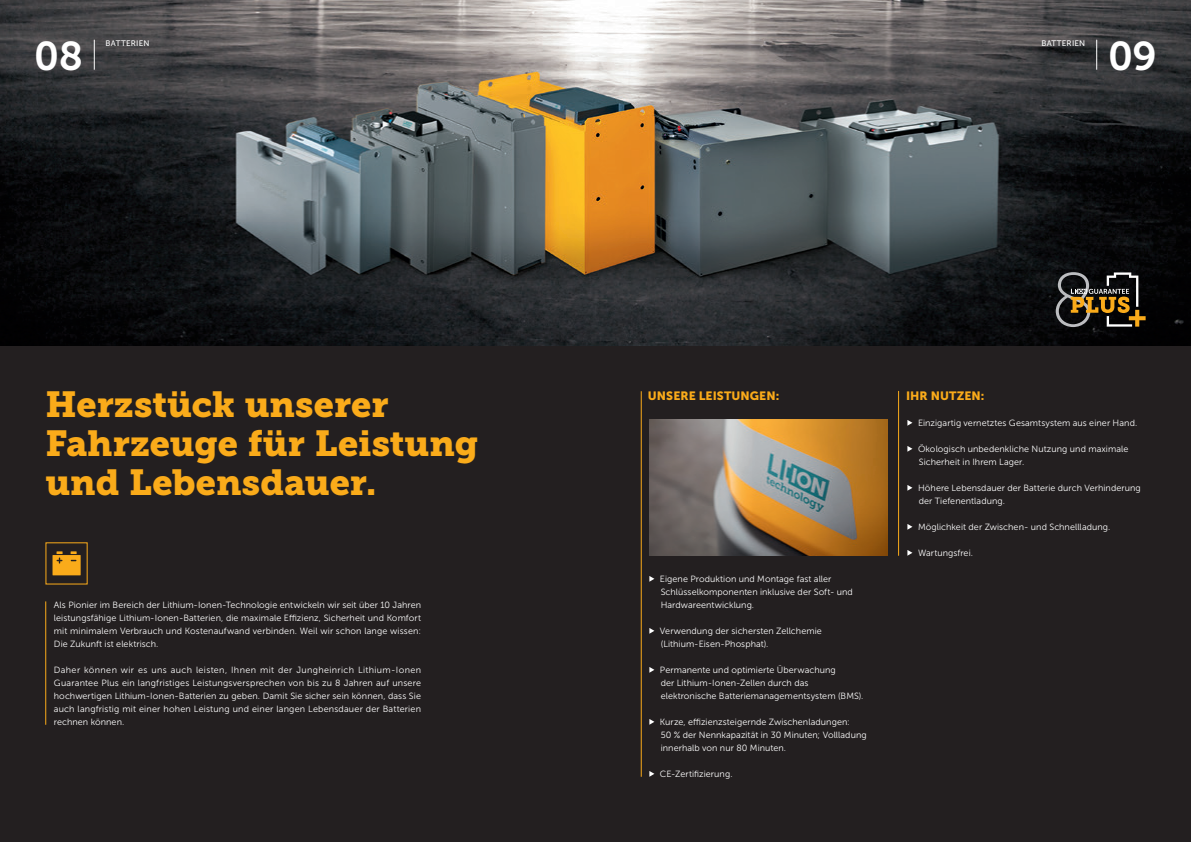
<style>
.page{position:relative;width:1191px;height:842px;background:#231f20}
.page>*{position:absolute;margin:0;border:0;box-sizing:border-box;transform-origin:0 0}
.t1{font:40px "Museo JH Slab 700";color:#fff}
.t2{font:36px/39px "Museo JH Slab 900";color:#faab1a}
.t3{font:12px "Museo JH Sans 900";letter-spacing:.005em;color:#faab1a}
.t4{font:9px/13px "Museo JH Sans 300";letter-spacing:.01em;color:#fff}
.t5{font:8px "Museo JH Sans 500";letter-spacing:.03em;color:#fff}
</style>
<div class="page">
<img style="left:0;top:0;width:1191px;height:346px">
<hr style="left:45px;top:601px;width:1px;height:124px;background:#faab1a">
<svg style="left:45px;top:542px;width:43px;height:43px"></svg>
<hr style="left:641px;top:391px;width:1px;height:386px;background:#faab1a">
<hr style="left:898px;top:391px;width:1px;height:165px;background:#faab1a">
<img style="left:649px;top:419px;width:238px;height:137px">
<svg style="left:1055px;top:272px;width:90px;height:55px"></svg>
<svg style="left:649px;top:576px;width:5px;height:6px"></svg>
<svg style="left:649px;top:628px;width:5px;height:6px"></svg>
<svg style="left:649px;top:667px;width:5px;height:6px"></svg>
<svg style="left:649px;top:719px;width:5px;height:6px"></svg>
<svg style="left:649px;top:771px;width:5px;height:6px"></svg>
<svg style="left:907px;top:420px;width:5px;height:6px"></svg>
<svg style="left:907px;top:446px;width:5px;height:6px"></svg>
<svg style="left:907px;top:485px;width:5px;height:6px"></svg>
<svg style="left:907px;top:524px;width:5px;height:6px"></svg>
<svg style="left:907px;top:550px;width:5px;height:6px"></svg>
<hr style="left:1096px;top:40px;width:1px;height:30px;background:#fff">
<hr style="left:94px;top:40px;width:1px;height:30px;background:#fff">
<p class="t5" style="left:106px;top:39px;width:45px">BATTERIEN</p>
<p class="t5" style="left:1041px;top:39px;width:45px">BATTERIEN</p>
<h1 class="t1" style="left:34px;top:33px;width:50px">08</h1>
<h1 class="t1" style="left:1108px;top:33px;width:50px">09</h1>
<h2 class="t2" style="left:45px;top:385px;width:434px">Herzstück unserer<br>Fahrzeuge für Leistung und Lebensdauer.</h2>
<p class="t4" style="left:54px;top:598px;width:369px;text-align:justify">Als Pionier im Bereich der Lithium-Ionen-Technologie entwickeln wir seit über 10 Jahren leistungsfähige Lithium-Ionen-Batterien, die maximale Effizienz, Sicherheit und Komfort mit minimalem Verbrauch und Kostenaufwand verbinden. Weil wir schon lange wissen:<br>Die Zukunft ist elektrisch.</p>
<p class="t4" style="left:54px;top:663px;width:369px;text-align:justify">Daher können wir es uns auch leisten, Ihnen mit der Jungheinrich Lithium-Ionen Guarantee Plus ein langfristiges Leistungsversprechen von bis zu 8 Jahren auf unsere hochwertigen Lithium-Ionen-Batterien zu geben. Damit Sie sicher sein können, dass Sie auch langfristig mit einer hohen Leistung und einer langen Lebensdauer der Batterien rechnen können.</p>
<h3 class="t3" style="left:648px;top:389px;width:133px">UNSERE LEISTUNGEN:</h3>
<p class="t4" style="left:660px;top:572px;width:194px">Eigene Produktion und Montage fast aller<br>Schlüsselkomponenten inklusive der Soft- und<br>Hardwareentwicklung.</p>
<p class="t4" style="left:660px;top:624px;width:163px">Verwendung der sichersten Zellchemie (Lithium-Eisen-Phosphat).</p>
<p class="t4" style="left:660px;top:663px;width:205px">Permanente und optimierte Überwachung<br>der Lithium-Ionen-Zellen durch das elektronische Batteriemanagementsystem (BMS).</p>
<p class="t4" style="left:660px;top:715px;width:208px">Kurze, effizienzsteigernde Zwischenladungen:<br>50 % der Nennkapazität in 30 Minuten; Vollladung innerhalb von nur 80 Minuten.</p>
<p class="t4" style="left:660px;top:767px;width:74px">CE-Zertifizierung.</p>
<h3 class="t3" style="left:906px;top:389px;width:80px">IHR NUTZEN:</h3>
<p class="t4" style="left:918px;top:416px;width:221px">Einzigartig vernetztes Gesamtsystem aus einer Hand.</p>
<p class="t4" style="left:918px;top:442px;width:212px">Ökologisch unbedenkliche Nutzung und maximale<br>Sicherheit in Ihrem Lager.</p>
<p class="t4" style="left:918px;top:481px;width:224px">Höhere Lebensdauer der Batterie durch Verhinderung der Tiefenentladung.</p>
<p class="t4" style="left:918px;top:520px;width:194px">Möglichkeit der Zwischen- und Schnellladung.</p>
<p class="t4" style="left:918px;top:546px;width:57px">Wartungsfrei.</p>
</div>
